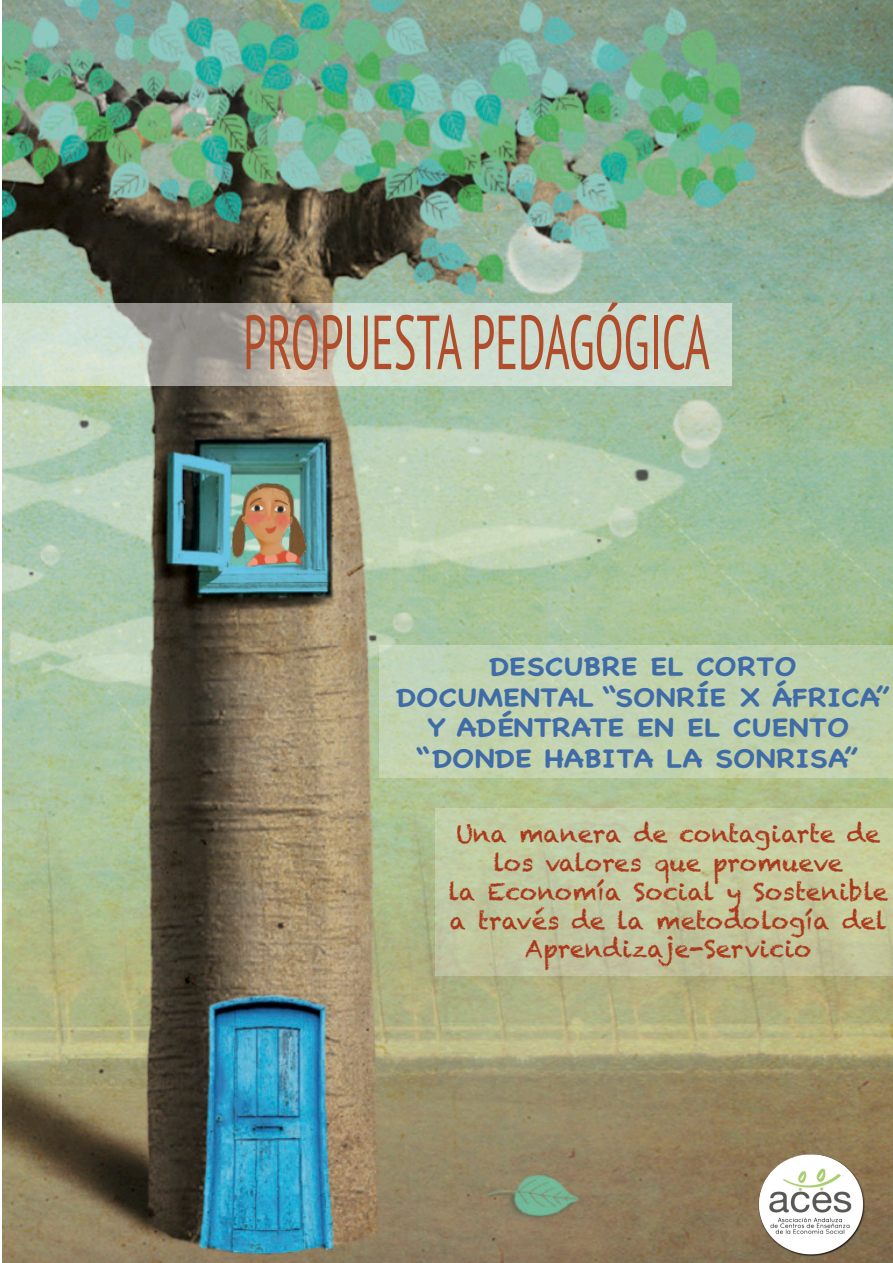
<style>
.page{position:relative;width:893px;height:1263px;background:#fff}
.page>*{position:absolute;margin:0;border:0;box-sizing:border-box;transform-origin:0 0}
.t1{font:condensed 76.5px "PT Sans";color:#b04e2c;scale:.69 1}
.t2{font:700 25.5px "Chalkboard";color:#3f6ba7;scale:1.18 1}
.t3{font:24px/28.8px "Chalkduster";color:#aa381a;text-align:center}
</style>
<div class="page">
<img style="left:2px;top:0;width:891px;height:1263px">
<img style="left:230px;top:481px;width:81px;height:89px">
<svg style="left:2px;top:303px;width:730px;height:82px;fill:#ccddce"></svg>
<svg style="left:380px;top:645px;width:513px;height:132px;fill:#c1d3af"></svg>
<svg style="left:435px;top:808px;width:458px;height:168px;fill:#c2c99f"></svg>
<img style="left:755px;top:1150px;width:112px;height:110px">
<p class="t1" style="left:243px;top:293px;width:678px">PROPUESTA PEDAGÓGICA</p>
<p class="t2" style="left:489px;top:651px;width:262px">DESCUBRE EL CORTO</p>
<p class="t2" style="left:396px;top:682px;width:420px">DOCUMENTAL “SONRÍE X ÁFRICA”</p>
<p class="t2" style="left:428px;top:712px;width:359px">Y ADÉNTRATE EN EL CUENTO</p>
<p class="t2" style="left:416px;top:743px;width:376px">“DONDE HABITA LA SONRISA”</p>
<p class="t3" style="left:456px;top:819px;width:426px">Una manera de contagiarte de los valores que promueve</p>
<p class="t3" style="left:448px;top:877px;width:441px">la Economía Social y Sostenible</p>
<p class="t3" style="left:450px;top:906px;width:439px">a través de la metodología del</p>
<p class="t3" style="left:525px;top:935px;width:288px">Aprendizaje-Servicio</p>
</div>
